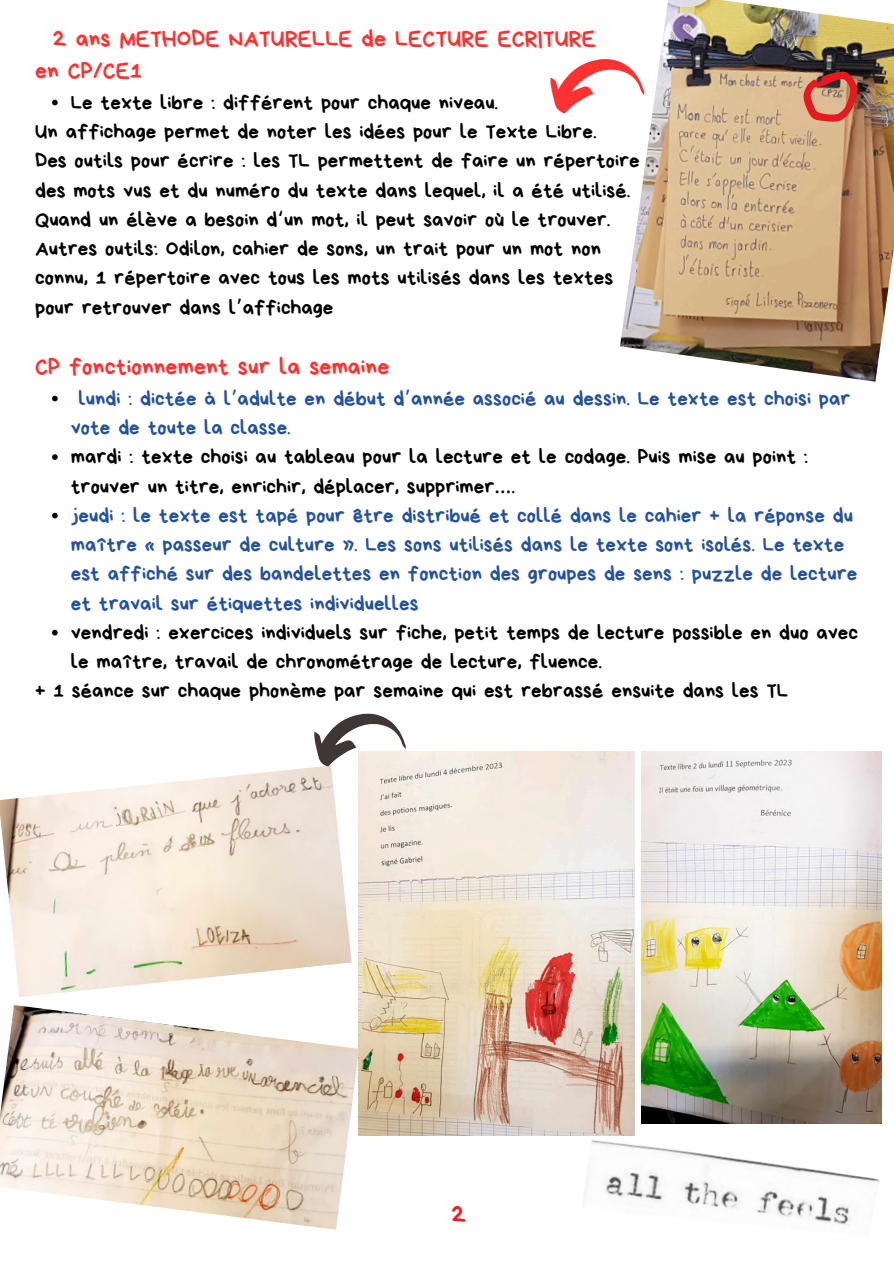
<style>
.page{position:relative;width:894px;height:1264px;background:#fff}
.page>*{position:absolute;margin:0;border:0;box-sizing:border-box;transform-origin:0 0}
.t1{font:25.5px "Bryndan Write";color:#ed1c24}
.t2{font:24px/32.7px "Bryndan Write";color:#ff3131}
.t3{font:21px/29.2px "Bryndan Write";color:#000}
.t4{font:21px/29.2px "Bryndan Write";color:#25529c}
.s1{font-family:"Noto Sans Gurmukhi"}
</style>
<div class="page">
<svg style="left:52px;top:100px;width:6px;height:5px"></svg>
<svg style="left:52px;top:396px;width:6px;height:5px"></svg>
<svg style="left:52px;top:454px;width:6px;height:6px"></svg>
<svg style="left:52px;top:513px;width:6px;height:5px"></svg>
<svg style="left:52px;top:630px;width:6px;height:5px"></svg>
<img style="left:620px;top:0;width:273px;height:382px">
<img style="left:0;top:768px;width:351px;height:228px">
<img style="left:358px;top:751px;width:276px;height:384px">
<img style="left:641px;top:751px;width:240px;height:372px">
<img style="left:0;top:1005px;width:359px;height:224px">
<svg style="left:803px;top:72px;width:54px;height:50px;background:#cc6b59"></svg>
<svg style="left:550px;top:39px;width:102px;height:100px"></svg>
<svg style="left:304px;top:713px;width:109px;height:78px"></svg>
<img style="left:580px;top:1135px;width:300px;height:91px">
<p class="t2" style="left:35px;top:22px;width:562px;text-indent:18px">2 ans METHODE NATURELLE de LECTURE ECRITURE en CP/CE1</p>
<h1 class="t3" style="left:71px;top:88px;width:429px">Le texte libre : différent pour chaque niveau.</h1>
<p class="t3" style="left:35px;top:117px;width:562px">Un affichage permet de noter les idées pour le Texte Libre.</p>
<p class="t3" style="left:35px;top:146px;width:606px">Des outils pour écrire : les TL permettent de faire un répertoire</p>
<p class="t3" style="left:35px;top:175px;width:596px">des mots vus et du numéro du texte dans lequel, il a été utilisé.</p>
<p class="t3" style="left:35px;top:205px;width:576px">Quand un élève a besoin d<span class="s1">‘</span>un mot, il peut savoir où le trouver.</p>
<p class="t3" style="left:35px;top:234px;width:567px">Autres outils: Odilon, cahier de sons, un trait pour un mot non</p>
<p class="t3" style="left:35px;top:263px;width:579px">connu, 1 répertoire avec tous les mots utilisés dans les textes</p>
<p class="t3" style="left:35px;top:292px;width:300px">pour retrouver dans l<span class="s1">’</span>affichage</p>
<p class="t2" style="left:35px;top:351px;width:356px">CP fonctionnement sur la semaine</p>
<h1 class="t4" style="left:71px;top:384px;width:781px;text-indent:8px">lundi : dictée à l<span class="s1">’</span>adulte en début d<span class="s1">’</span>année associé au dessin. Le texte est choisi par vote de toute la classe.</h1>
<p class="t3" style="left:71px;top:442px;width:738px">mardi : texte choisi au tableau pour la lecture et le codage. Puis mise au point : trouver un titre, enrichir, déplacer, supprimer<span class="s1">…</span>.</p>
<p class="t4" style="left:71px;top:501px;width:788px">jeudi : le texte est tapé pour être distribué et collé dans le cahier + la réponse du maître « passeur de culture ». Les sons utilisés dans le texte sont isolés. Le texte est affiché sur des bandelettes en fonction des groupes de sens : puzzle de lecture et travail sur étiquettes individuelles</p>
<p class="t3" style="left:71px;top:618px;width:788px">vendredi : exercices individuels sur fiche, petit temps de lecture possible en duo avec le maître, travail de chronométrage de lecture, fluence.</p>
<p class="t3" style="left:35px;top:676px;width:754px">+ 1 séance sur chaque phonème par semaine qui est rebrassé ensuite dans les TL</p>
<p class="t1" style="left:451px;top:1201px;width:16px">2</p>
</div>
